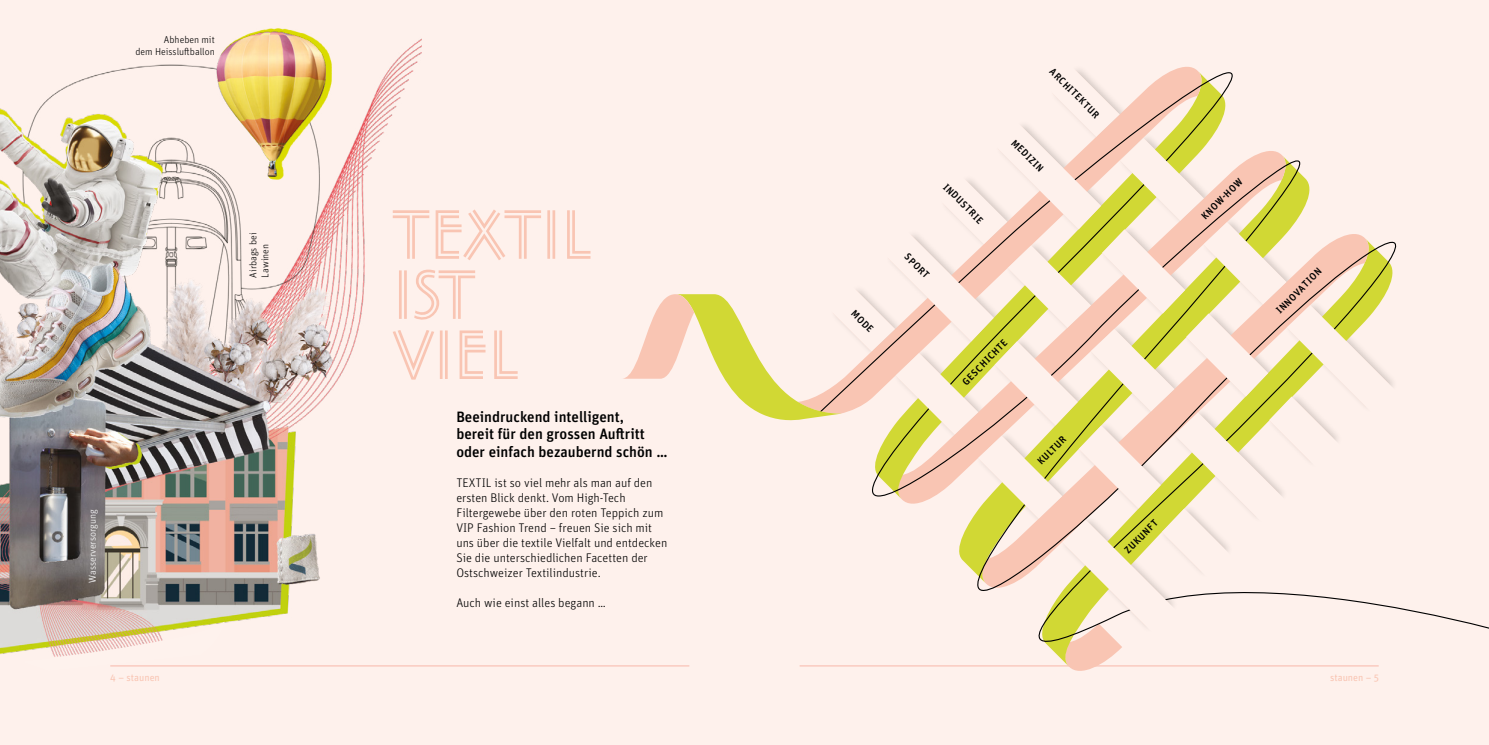
<style>
.page{position:relative;width:1489px;height:745px;background:#fff}
.page>*{position:absolute;margin:0;border:0;box-sizing:border-box;transform-origin:0 0}
.t1{font:700 90px "Banjoman Open";color:#f9c5b3}
.t2{font:500 15px/17.5px "Unit Pro";color:#000}
.t3{font:300 12.5px/15px "Unit Pro";color:#000}
.t4{font:500 10px "Unit Pro";color:#000}
.t5{font:300 10px/12px "Unit Pro";color:#000;text-align:right}
.t6{font:10px "Unit Pro";color:#f9c5b3}
.t7{font:300 10px "Unit Pro";color:#fff}
</style>
<div class="page">
<div style="left:0;top:0;width:1488px;height:744px;background:#fef1ec"></div>
<svg style="left:621px;top:66px;width:789px;height:604px"></svg>
<img style="left:0;top:38px;width:422px;height:629px">
<hr style="left:110px;top:665px;width:579px;height:1px;background:#fff">
<svg style="left:325px;top:38px;width:7px;height:142px"></svg>
<img style="left:204px;top:28px;width:121px;height:183px">
<svg style="left:20px;top:621px;width:204px;height:46px"></svg>
<p class="t5" style="left:135px;top:34px;width:81px">Abheben mit<br>dem Heissluftballon</p>
<p class="t5" style="left:247px;top:277px;width:46px;text-align:left;rotate:-90deg">Airbags bei<br>Lawinen</p>
<p class="t7" style="left:86px;top:582px;width:75px;rotate:-90deg">Wasserversorgung</p>
<h1 class="t1" style="left:392px;top:189px;width:200px">TEXTIL</h1>
<h1 class="t1" style="left:392px;top:249px;width:84px">IST</h1>
<h1 class="t1" style="left:392px;top:309px;width:127px">VIEL</h1>
<p class="t2" style="left:456px;top:407px;width:213px">Beeindruckend intelligent,<br>bereit für den grossen Auftritt oder einfach bezaubernd schön …</p>
<p class="t3" style="left:456px;top:474px;width:212px">TEXTIL ist so viel mehr als man auf den ersten Blick denkt. Vom High-Tech Filtergewebe über den roten Teppich zum VIP Fashion Trend – freuen Sie sich mit uns über die textile Vielfalt und entdecken Sie die unterschiedlichen Facetten der Ostschweizer Textilindustrie.</p>
<p class="t3" style="left:456px;top:594px;width:151px">Auch wie einst alles begann …</p>
<p class="t4" style="left:857px;top:306px;width:28px;rotate:45deg">MODE</p>
<p class="t4" style="left:911px;top:250px;width:32px;rotate:45deg">SPORT</p>
<p class="t4" style="left:950px;top:180px;width:53px;rotate:45deg">INDUSTRIE</p>
<p class="t4" style="left:1056px;top:65px;width:67px;rotate:45deg">ARCHITEKTUR</p>
<p class="t4" style="left:1018px;top:136px;width:42px;rotate:45deg">MEDIZIN</p>
<p class="t4" style="left:958px;top:378px;width:61px;rotate:-45deg">GESCHICHTE</p>
<p class="t4" style="left:1033px;top:457px;width:37px;rotate:-45deg">KULTUR</p>
<p class="t4" style="left:1120px;top:545px;width:44px;rotate:-45deg">ZUKUNFT</p>
<p class="t4" style="left:1197px;top:213px;width:55px;rotate:-45deg">KNOW-HOW</p>
<p class="t4" style="left:1272px;top:306px;width:61px;rotate:-45deg">INNOVATION</p>
<p class="t6" style="left:110px;top:670px;width:51px">4 – staunen</p>
<p class="t6" style="left:1329px;top:670px;width:51px">staunen – 5</p>
</div>
